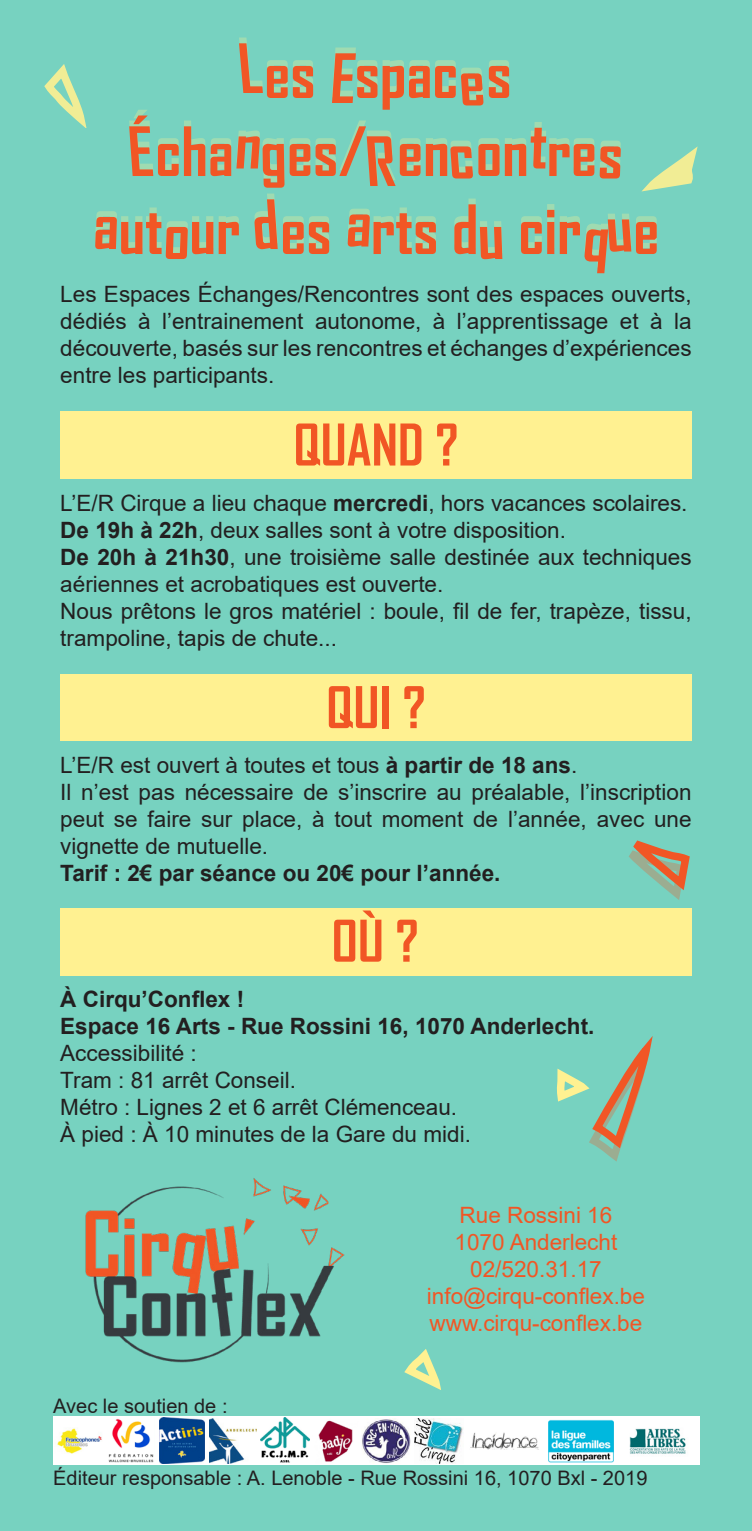
<style>
.page{position:relative;width:752px;height:1531px;background:#fff}
.page>*{position:absolute;margin:0;border:0;box-sizing:border-box;transform-origin:0 0}
.t1{font:700 65px "Agency FB";color:#f15625}
.t2{font:700 55px "Agency FB";color:#f15625}
.t3{font:22.5px/27px "Arial";color:#231f20;text-align:justify}
.t4{font:700 22.5px "Arial";color:#231f20}
.t5{font:22.5px "Arial";color:#f15625}
.t6{font:20px "Arial";color:#231f20}
.s1{font-weight:700}
</style>
<div class="page">
<div style="left:0;top:0;width:751px;height:1531px;background:#77d2c0"></div>
<div style="left:53px;top:1416px;width:646px;height:49px;background:#fff"></div>
<div style="left:60px;top:411px;width:631px;height:67px;background:#fff191"></div>
<img style="left:85px;top:1178px;width:260px;height:185px">
<div style="left:60px;top:674px;width:631px;height:67px;background:#fff191"></div>
<div style="left:60px;top:908px;width:631px;height:67px;background:#fff191"></div>
<img style="left:57px;top:1428px;width:45px;height:25px">
<img style="left:108px;top:1419px;width:46px;height:44px">
<img style="left:160px;top:1417px;width:44px;height:46px">
<img style="left:209px;top:1418px;width:47px;height:45px">
<img style="left:261px;top:1417px;width:48px;height:45px">
<img style="left:318px;top:1420px;width:35px;height:42px">
<img style="left:470px;top:1432px;width:69px;height:18px">
<img style="left:362px;top:1418px;width:48px;height:45px">
<img style="left:414px;top:1418px;width:49px;height:45px">
<img style="left:629px;top:1428px;width:57px;height:26px">
<img style="left:548px;top:1420px;width:65px;height:43px">
<svg style="left:629px;top:840px;width:61px;height:60px"></svg>
<svg style="left:557px;top:1036px;width:96px;height:126px"></svg>
<svg style="left:404px;top:1349px;width:37px;height:41px"></svg>
<svg style="left:641px;top:146px;width:57px;height:46px"></svg>
<svg style="left:44px;top:64px;width:43px;height:64px"></svg>
<p class="t1" style="left:240px;top:33px;width:272px">Les Espaces</p>
<p class="t1" style="left:130px;top:111px;width:496px">Échanges/Rencontres</p>
<p class="t1" style="left:93px;top:189px;width:568px">autour des arts du cirque</p>
<p class="t3" style="left:60px;top:280px;width:632px">Les Espaces Échanges/Rencontres sont des espaces ouverts, dédiés à l’entrainement autonome, à l’apprentissage et à la découverte, basés sur les rencontres et échanges d’expériences entre les participants.</p>
<p class="t2" style="left:293px;top:411px;width:166px">QUAND ?</p>
<p class="t3" style="left:60px;top:489px;width:628px">L’E/R Cirque a lieu chaque <span class="s1">mercredi</span>, hors vacances scolaires.</p>
<p class="t3" style="left:60px;top:516px;width:507px"><span class="s1">De 19h à 22h</span>, deux salles sont à votre disposition.</p>
<p class="t3" style="left:60px;top:543px;width:632px"><span class="s1">De 20h à 21h30</span>, une troisième salle destinée aux techniques aériennes et acrobatiques est ouverte.</p>
<p class="t3" style="left:60px;top:597px;width:632px">Nous prêtons le gros matériel : boule, fil de fer, trapèze, tissu, trampoline, tapis de chute...</p>
<p class="t2" style="left:326px;top:673px;width:101px">QUI ?</p>
<p class="t3" style="left:60px;top:752px;width:518px">L’E/R est ouvert à toutes et tous <span class="s1">à partir de 18 ans</span>.</p>
<p class="t3" style="left:60px;top:779px;width:632px">Il n’est pas nécessaire de s’inscrire au préalable, l’inscription peut se faire sur place, à tout moment de l’année, avec une vignette de mutuelle.</p>
<p class="t4" style="left:60px;top:857px;width:441px">Tarif : 2€ par séance ou 20€ pour l’année.</p>
<p class="t2" style="left:331px;top:907px;width:88px">OÙ ?</p>
<p class="t4" style="left:60px;top:983px;width:185px">À Cirqu’Conflex !</p>
<p class="t4" style="left:60px;top:1010px;width:535px">Espace 16 Arts - Rue Rossini 16, 1070 Anderlecht.</p>
<p class="t3" style="left:60px;top:1039px;width:138px">Accessibilité :</p>
<p class="t3" style="left:60px;top:1066px;width:237px">Tram : 81 arrêt Conseil.</p>
<p class="t3" style="left:60px;top:1093px;width:398px">Métro : Lignes 2 et 6 arrêt Clémenceau.</p>
<p class="t3" style="left:60px;top:1120px;width:412px">À pied : À 10 minutes de la Gare du midi.</p>
<p class="t6" style="left:53px;top:1392px;width:176px">Avec le soutien de :</p>
<p class="t5" style="left:459px;top:1199px;width:154px">Rue Rossini 16</p>
<p class="t5" style="left:454px;top:1226px;width:164px">1070 Anderlecht</p>
<p class="t5" style="left:470px;top:1253px;width:133px">02/520.31.17</p>
<p class="t5" style="left:426px;top:1280px;width:219px">info@cirqu-conflex.be</p>
<p class="t5" style="left:429px;top:1307px;width:214px">www.cirqu-conflex.be</p>
<p class="t6" style="left:53px;top:1464px;width:595px">Éditeur responsable : A. Lenoble - Rue Rossini 16, 1070 Bxl - 2019</p>
</div>
